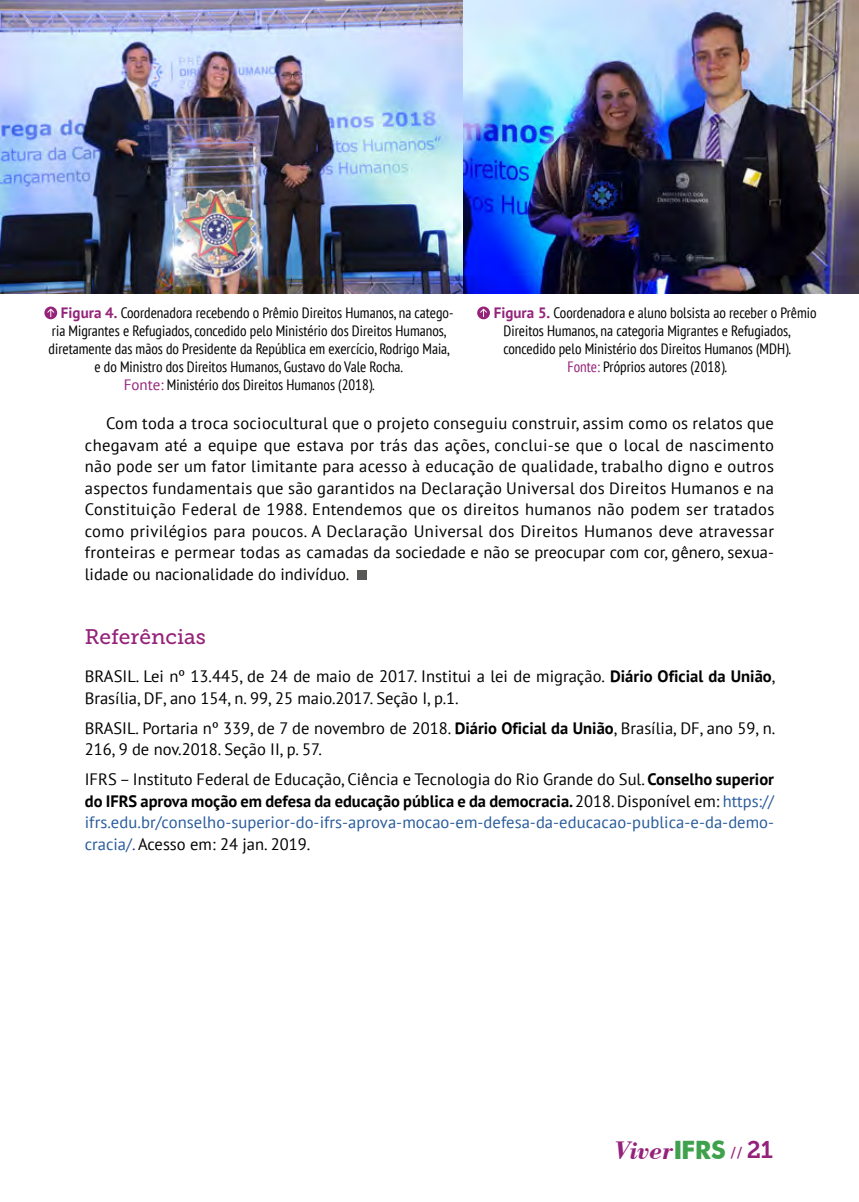
<style>
.page{position:relative;width:859px;height:1202px;background:#fff}
.page>*{position:absolute;margin:0;border:0;box-sizing:border-box;transform-origin:0 0}
.t1{font:italic 700 26.7px "Bodoni BT";color:#94227a}
.t2{font:21px "Museo Slab 500";color:#95237a}
.t3{font:16.5px/21.5px "PT Sans";color:#000}
.t4{font:16.5px/21.5px "PT Sans";letter-spacing:.005em;color:#275b9b;text-align:justify}
.t5{font:condensed 15px "PT Sans";color:#000}
.s1{font-weight:700;font-stretch:normal;color:#94237a}
.s2{font-stretch:normal;color:#94237a}
.s3{color:#94237a}
.s4{font-weight:700}
.s5{color:#000}
.s6{font-weight:700;color:#000}
.s7{color:#283583}
.s8{font-family:"Futura BT";font-style:normal;font-size:25.35px;color:#3fa14d}
.s9{font-family:"Museo Slab 500";font-weight:400;font-style:normal;font-size:15px}
.s10{font-family:"Museo Slab 700";font-weight:400;font-style:normal;font-size:24px}
</style>
<div class="page">
<img style="left:0;top:0;width:858px;height:293px">
<div style="left:357px;top:569px;width:10px;height:10px;background:#575756"></div>
<svg style="left:44px;top:306px;width:13px;height:13px"></svg>
<svg style="left:47px;top:309px;width:7px;height:8px"></svg>
<svg style="left:477px;top:306px;width:12px;height:13px"></svg>
<svg style="left:480px;top:309px;width:6px;height:8px"></svg>
<p class="t5" style="left:61px;top:303px;width:393px"><span class="s1">Figura 4.</span> Coordenadora recebendo o Prêmio Direitos Humanos, na catego-</p>
<p class="t5" style="left:52px;top:321px;width:396px">ria Migrantes e Refugiados, concedido pelo Ministério dos Direitos Humanos,</p>
<p class="t5" style="left:49px;top:339px;width:403px">diretamente das mãos do Presidente da República em exercício, Rodrigo Maia,</p>
<p class="t5" style="left:94px;top:357px;width:310px">e do Ministro dos Direitos Humanos, Gustavo do Vale Rocha.</p>
<p class="t5" style="left:124px;top:375px;width:252px"><span class="s2">Fonte:</span> Ministério dos Direitos Humanos (2018).</p>
<p class="t5" style="left:493px;top:303px;width:324px"><span class="s1">Figura 5.</span> Coordenadora e aluno bolsista ao receber o Prêmio</p>
<p class="t5" style="left:503px;top:321px;width:289px">Direitos Humanos, na categoria Migrantes e Refugiados,</p>
<p class="t5" style="left:503px;top:339px;width:289px">concedido pelo Ministério dos Direitos Humanos (MDH).</p>
<p class="t5" style="left:567px;top:357px;width:161px"><span class="s3">Fonte:</span> Próprios autores (2018).</p>
<p class="t3" style="left:85px;top:412px;width:690px;text-align:justify;text-indent:21px">Com toda a troca sociocultural que o projeto conseguiu construir, assim como os relatos que chegavam até a equipe que estava por trás das ações, conclui-se que o local de nascimento não pode ser um fator limitante para acesso à educação de qualidade, trabalho digno e outros aspectos fundamentais que são garantidos na Declaração Universal dos Direitos Humanos e na Constituição Federal de 1988. Entendemos que os direitos humanos não podem ser tratados como privilégios para poucos. A Declaração Universal dos Direitos Humanos deve atravessar fronteiras e permear todas as camadas da sociedade e não se preocupar com cor, gênero, sexua&shy;lidade ou nacionalidade do indivíduo.</p>
<p class="t2" style="left:85px;top:625px;width:123px">Referências</p>
<p class="t3" style="left:85px;top:665px;width:692px">BRASIL. Lei nº 13.445, de 24 de maio de 2017. Institui a lei de migração. <span class="s4">Diário Oficial da União</span>,<br>Brasília, DF, ano 154, n. 99, 25 maio.2017. Seção I, p.1.</p>
<p class="t3" style="left:85px;top:716px;width:691px">BRASIL. Portaria nº 339, de 7 de novembro de 2018. <span class="s4">Diário Oficial da União</span>, Brasília, DF, ano 59, n.<br>216, 9 de nov.2018. Seção II, p. 57.</p>
<p class="t4" style="left:85px;top:768px;width:690px"><span class="s5">IFRS – Instituto Federal de Educação, Ciência e Tecnologia do Rio Grande do Sul.</span> <span class="s6">Conselho superior do IFRS aprova moção em defesa da educação pública e da democracia.</span> <span class="s5">2018. Disponível em:</span> https:// ifrs.edu.br/conselho-superior-do-ifrs-aprova-mocao-em-defesa-da-educacao-publica-e-da-demo&shy;cracia/<span class="s7">.</span> <span class="s5">Acesso em: 24 jan. 2019.</span></p>
<h1 class="t1" style="left:615px;top:1133px;width:159px">Viver<span class="s8">IFRS</span> <span class="s9">//</span> <span class="s10">21</span></h1>
</div>
